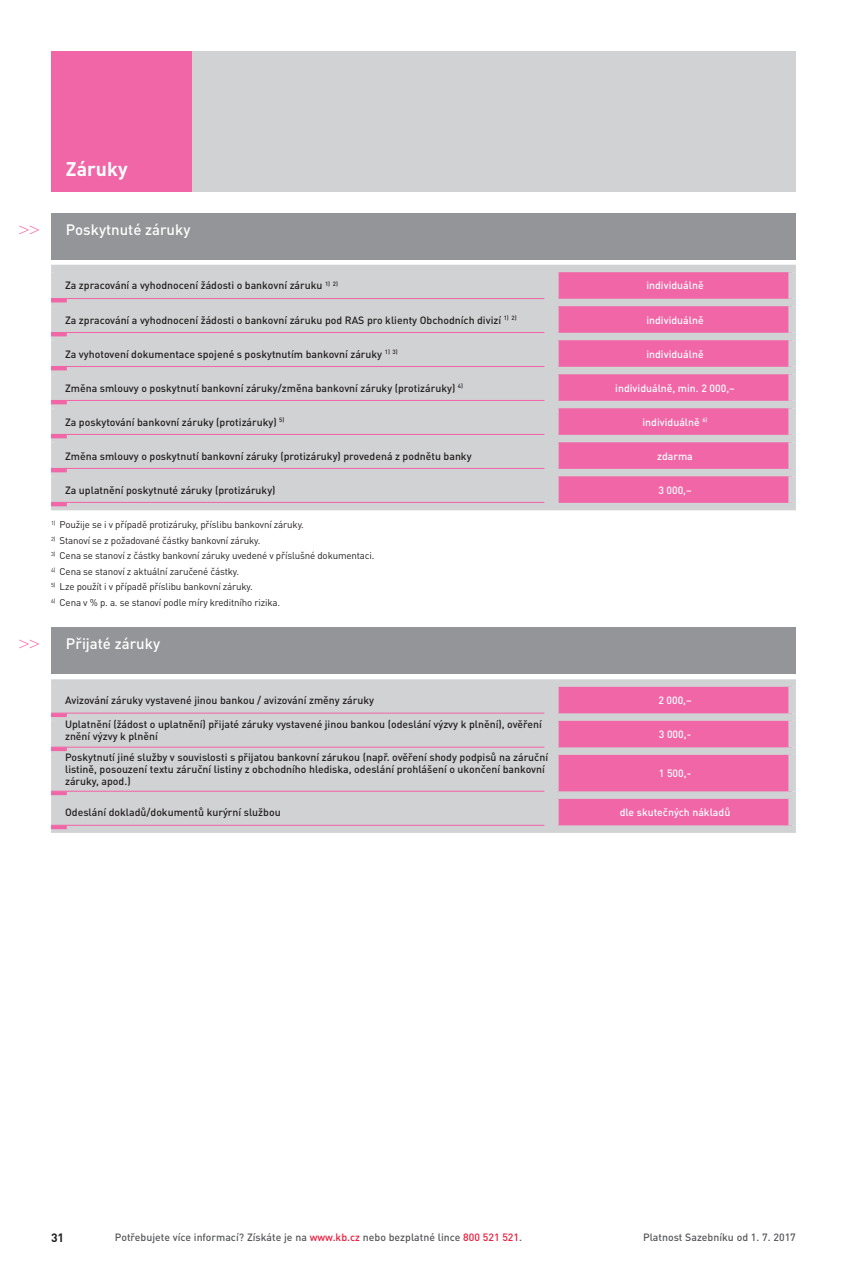
<style>
.page{position:relative;width:847px;height:1263px;background:#fff}
.page>*{position:absolute;margin:0;border:0;box-sizing:border-box;transform-origin:0 0}
.t1{font:700 19.5px "DIN Pro";color:#fff}
.t2{font:18px "Times New Roman";color:#f166a7}
.t3{font:500 15px "DIN Pro";color:#fff}
.t4{font:700 12px "DIN Pro";color:#231f20}
.t5{font:500 10.5px/12px "DIN Pro";color:#231f20}
.t6{font:500 10.5px "DIN Pro";color:#fff}
.t7{font:500 10.5px "DIN Pro";color:#57585a}
.t8{font:9.75px "DIN Pro";letter-spacing:-.015em;color:#231f20}
.s1{color:#ed1a3a}
</style>
<div class="page">
<div style="left:191px;top:51px;width:604px;height:140px;background:#d1d2d4"></div>
<div style="left:51px;top:213px;width:744px;height:46px;background:#939598"></div>
<div style="left:59px;top:272px;width:498px;height:231px;background:#d1d2d4"></div>
<svg style="left:558px;top:272px;width:230px;height:231px;background:#ef6aa9"></svg>
<svg style="left:557px;top:272px;width:1px;height:27px"></svg>
<svg style="left:557px;top:306px;width:1px;height:27px"></svg>
<svg style="left:557px;top:340px;width:1px;height:27px"></svg>
<svg style="left:557px;top:374px;width:1px;height:27px"></svg>
<svg style="left:557px;top:408px;width:1px;height:27px"></svg>
<svg style="left:557px;top:442px;width:1px;height:27px"></svg>
<svg style="left:557px;top:476px;width:1px;height:27px"></svg>
<div style="left:51px;top:265px;width:506px;height:7px;background:#d1d2d4"></div>
<div style="left:51px;top:272px;width:8px;height:27px;background:#d1d2d4"></div>
<div style="left:557px;top:265px;width:238px;height:7px;background:#d1d2d4"></div>
<div style="left:788px;top:272px;width:7px;height:27px;background:#d1d2d4"></div>
<div style="left:51px;top:299px;width:506px;height:7px;background:#d1d2d4"></div>
<div style="left:51px;top:306px;width:8px;height:27px;background:#d1d2d4"></div>
<div style="left:557px;top:299px;width:238px;height:7px;background:#d1d2d4"></div>
<div style="left:788px;top:306px;width:7px;height:27px;background:#d1d2d4"></div>
<div style="left:51px;top:333px;width:506px;height:7px;background:#d1d2d4"></div>
<div style="left:51px;top:340px;width:8px;height:27px;background:#d1d2d4"></div>
<div style="left:557px;top:333px;width:238px;height:7px;background:#d1d2d4"></div>
<div style="left:788px;top:340px;width:7px;height:27px;background:#d1d2d4"></div>
<div style="left:51px;top:367px;width:506px;height:7px;background:#d1d2d4"></div>
<div style="left:51px;top:374px;width:8px;height:27px;background:#d1d2d4"></div>
<div style="left:557px;top:367px;width:238px;height:7px;background:#d1d2d4"></div>
<div style="left:788px;top:374px;width:7px;height:27px;background:#d1d2d4"></div>
<div style="left:51px;top:401px;width:506px;height:7px;background:#d1d2d4"></div>
<div style="left:51px;top:408px;width:8px;height:27px;background:#d1d2d4"></div>
<div style="left:557px;top:401px;width:238px;height:7px;background:#d1d2d4"></div>
<div style="left:788px;top:408px;width:7px;height:27px;background:#d1d2d4"></div>
<div style="left:51px;top:435px;width:506px;height:7px;background:#d1d2d4"></div>
<div style="left:51px;top:442px;width:8px;height:27px;background:#d1d2d4"></div>
<div style="left:557px;top:435px;width:238px;height:7px;background:#d1d2d4"></div>
<div style="left:788px;top:442px;width:7px;height:27px;background:#d1d2d4"></div>
<div style="left:51px;top:469px;width:506px;height:7px;background:#d1d2d4"></div>
<div style="left:51px;top:476px;width:8px;height:27px;background:#d1d2d4"></div>
<div style="left:557px;top:469px;width:238px;height:7px;background:#d1d2d4"></div>
<div style="left:788px;top:476px;width:7px;height:27px;background:#d1d2d4"></div>
<div style="left:51px;top:503px;width:506px;height:7px;background:#d1d2d4"></div>
<div style="left:557px;top:503px;width:238px;height:7px;background:#d1d2d4"></div>
<hr style="left:51px;top:298px;width:493px;height:1px;background:#f166a7">
<hr style="left:51px;top:299px;width:16px;height:3px;background:#f166a7">
<hr style="left:51px;top:332px;width:493px;height:1px;background:#f166a7">
<hr style="left:51px;top:333px;width:16px;height:3px;background:#f166a7">
<hr style="left:51px;top:366px;width:493px;height:1px;background:#f166a7">
<hr style="left:51px;top:367px;width:16px;height:3px;background:#f166a7">
<hr style="left:51px;top:400px;width:493px;height:1px;background:#f166a7">
<hr style="left:51px;top:401px;width:16px;height:3px;background:#f166a7">
<hr style="left:51px;top:434px;width:493px;height:1px;background:#f166a7">
<hr style="left:51px;top:435px;width:16px;height:3px;background:#f166a7">
<hr style="left:51px;top:468px;width:493px;height:1px;background:#f166a7">
<hr style="left:51px;top:469px;width:16px;height:3px;background:#f166a7">
<hr style="left:51px;top:502px;width:493px;height:1px;background:#f166a7">
<hr style="left:51px;top:503px;width:16px;height:3px;background:#f166a7">
<div style="left:51px;top:51px;width:140px;height:140px;background:#f166a7"></div>
<div style="left:51px;top:627px;width:744px;height:47px;background:#939598"></div>
<div style="left:59px;top:687px;width:498px;height:138px;background:#d1d2d4"></div>
<div style="left:557px;top:687px;width:231px;height:138px;background:#f166a7"></div>
<div style="left:51px;top:679px;width:506px;height:8px;background:#d1d2d4"></div>
<div style="left:51px;top:687px;width:8px;height:26px;background:#d1d2d4"></div>
<div style="left:557px;top:679px;width:238px;height:8px;background:#d1d2d4"></div>
<div style="left:788px;top:687px;width:7px;height:26px;background:#d1d2d4"></div>
<div style="left:51px;top:713px;width:506px;height:8px;background:#d1d2d4"></div>
<div style="left:51px;top:721px;width:8px;height:26px;background:#d1d2d4"></div>
<div style="left:557px;top:713px;width:238px;height:8px;background:#d1d2d4"></div>
<div style="left:788px;top:721px;width:7px;height:26px;background:#d1d2d4"></div>
<div style="left:51px;top:747px;width:506px;height:8px;background:#d1d2d4"></div>
<div style="left:51px;top:755px;width:8px;height:36px;background:#d1d2d4"></div>
<div style="left:557px;top:747px;width:238px;height:8px;background:#d1d2d4"></div>
<div style="left:788px;top:755px;width:7px;height:36px;background:#d1d2d4"></div>
<div style="left:51px;top:791px;width:506px;height:8px;background:#d1d2d4"></div>
<div style="left:51px;top:799px;width:8px;height:26px;background:#d1d2d4"></div>
<div style="left:557px;top:791px;width:238px;height:8px;background:#d1d2d4"></div>
<div style="left:788px;top:799px;width:7px;height:26px;background:#d1d2d4"></div>
<div style="left:51px;top:825px;width:506px;height:8px;background:#d1d2d4"></div>
<div style="left:557px;top:825px;width:238px;height:8px;background:#d1d2d4"></div>
<hr style="left:51px;top:713px;width:493px;height:1px;background:#f166a7">
<hr style="left:51px;top:713px;width:16px;height:4px;background:#f166a7">
<hr style="left:51px;top:747px;width:493px;height:1px;background:#f166a7">
<hr style="left:51px;top:747px;width:16px;height:4px;background:#f166a7">
<hr style="left:51px;top:791px;width:493px;height:1px;background:#f166a7">
<hr style="left:51px;top:791px;width:16px;height:4px;background:#f166a7">
<hr style="left:51px;top:825px;width:493px;height:1px;background:#f166a7">
<hr style="left:51px;top:825px;width:16px;height:4px;background:#f166a7">
<h1 class="t1" style="left:66px;top:156px;width:63px">Záruky</h1>
<h2 class="t2" style="left:19px;top:218px;width:22px">&gt;&gt;</h2>
<h3 class="t3" style="left:66px;top:219px;width:126px">Poskytnuté záruky</h3>
<p class="t5" style="left:65px;top:279px;width:274px">Za zpracování a vyhodnocení žádosti o bankovní záruku <sup>1)</sup> <sup>2)</sup></p>
<p class="t6" style="left:646px;top:279px;width:59px">individuálně</p>
<p class="t5" style="left:65px;top:313px;width:453px">Za zpracování a vyhodnocení žádosti o bankovní záruku pod RAS pro klienty Obchodních divizí <sup>1)</sup> <sup>2)</sup></p>
<p class="t6" style="left:646px;top:313px;width:59px">individuálně</p>
<p class="t5" style="left:65px;top:347px;width:334px">Za vyhotovení dokumentace spojené s poskytnutím bankovní záruky <sup>1)</sup> <sup>3)</sup></p>
<p class="t6" style="left:646px;top:347px;width:59px">individuálně</p>
<p class="t5" style="left:65px;top:381px;width:399px">Změna smlouvy o poskytnutí bankovní záruky/změna bankovní záruky (protizáruky) <sup>4)</sup></p>
<p class="t6" style="left:615px;top:381px;width:121px">individuálně, min. 2 000,–</p>
<p class="t5" style="left:65px;top:415px;width:221px">Za poskytování bankovní záruky (protizáruky) <sup>5)</sup></p>
<p class="t6" style="left:642px;top:415px;width:66px">individuálně <sup>6)</sup></p>
<p class="t5" style="left:65px;top:449px;width:408px">Změna smlouvy o poskytnutí bankovní záruky (protizáruky) provedená z podnětu banky</p>
<p class="t6" style="left:657px;top:449px;width:37px">zdarma</p>
<p class="t5" style="left:65px;top:483px;width:212px">Za uplatnění poskytnuté záruky (protizáruky)</p>
<p class="t6" style="left:658px;top:483px;width:35px">3 000,–</p>
<p class="t8" style="left:51px;top:518px;width:254px"><sup>1)</sup> Použije se i v případě protizáruky, příslibu bankovní záruky.</p>
<p class="t8" style="left:51px;top:534px;width:211px"><sup>2)</sup> Stanoví se z požadované částky bankovní záruky.</p>
<p class="t8" style="left:51px;top:549px;width:325px"><sup>3)</sup> Cena se stanoví z částky bankovní záruky uvedené v příslušné dokumentaci.</p>
<p class="t8" style="left:51px;top:565px;width:189px"><sup>4)</sup> Cena se stanoví z aktuální zaručené částky.</p>
<p class="t8" style="left:51px;top:580px;width:203px"><sup>5)</sup> Lze použít i v případě příslibu bankovní záruky.</p>
<p class="t8" style="left:51px;top:596px;width:230px"><sup>6)</sup> Cena v % p. a. se stanoví podle míry kreditního rizika.</p>
<h2 class="t2" style="left:19px;top:632px;width:22px">&gt;&gt;</h2>
<h3 class="t3" style="left:66px;top:634px;width:95px">Přijaté záruky</h3>
<p class="t5" style="left:65px;top:694px;width:310px">Avizování záruky vystavené jinou bankou / avizování změny záruky</p>
<p class="t6" style="left:658px;top:693px;width:35px">2 000,–</p>
<p class="t5" style="left:65px;top:717px;width:478px">Uplatnění (žádost o uplatnění) přijaté záruky vystavené jinou bankou (odeslání výzvy k plnění), ověření znění výzvy k plnění</p>
<p class="t6" style="left:658px;top:727px;width:34px">3 000,-</p>
<p class="t5" style="left:65px;top:750px;width:484px">Poskytnutí jiné služby v souvislosti s přijatou bankovní zárukou (např. ověření shody podpisů na záruční listině, posouzení textu záruční listiny z obchodního hlediska, odeslání prohlášení o ukončení bankovní záruky, apod.)</p>
<p class="t6" style="left:658px;top:766px;width:34px">1 500,-</p>
<p class="t5" style="left:65px;top:806px;width:217px">Odeslání dokladů/dokumentů kurýrní službou</p>
<p class="t6" style="left:619px;top:805px;width:112px">dle skutečných nákladů</p>
<p class="t4" style="left:51px;top:1229px;width:15px">31</p>
<p class="t7" style="left:115px;top:1230px;width:408px">Potřebujete více informací? Získáte je na <span class="s1">www.kb.cz</span> nebo bezplatné lince <span class="s1">800 521 521</span>.</p>
<p class="t7" style="left:642px;top:1230px;width:154px">Platnost Sazebníku od 1. 7. 2017</p>
</div>
